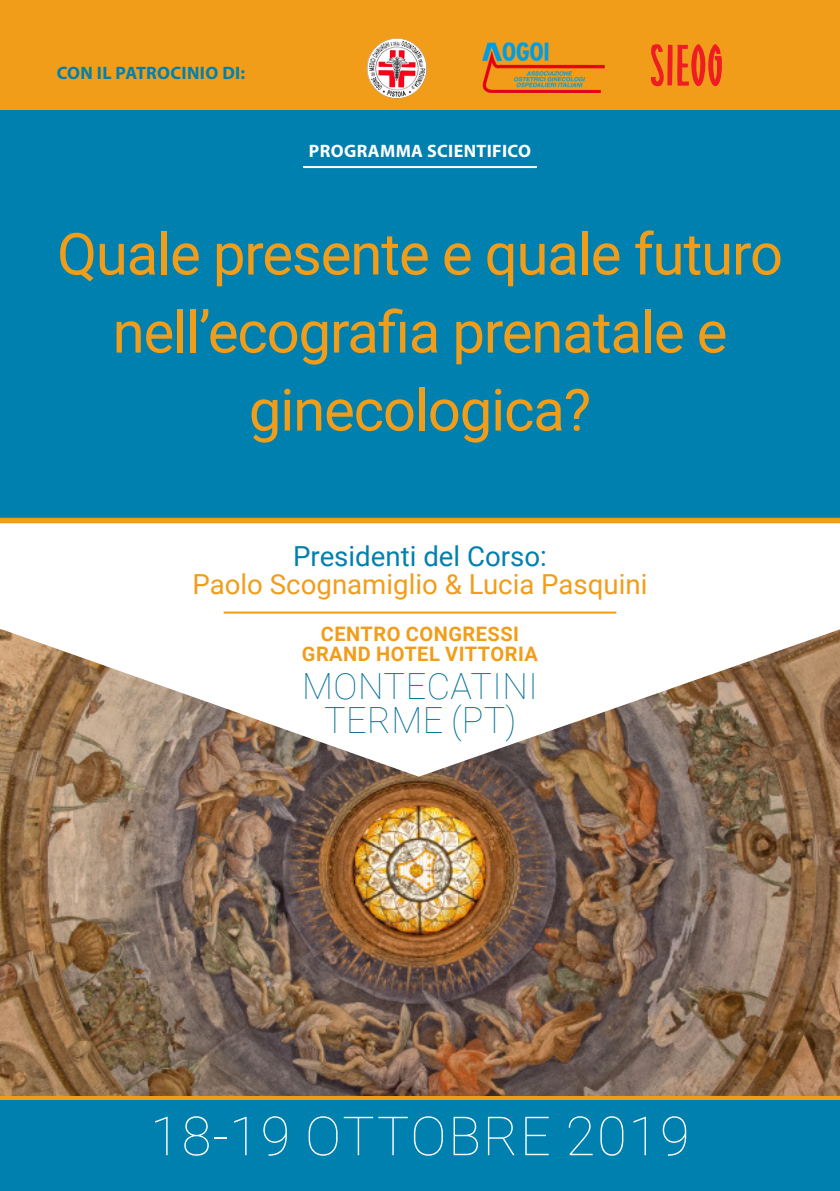
<style>
.page{position:relative;width:840px;height:1191px;background:#fff}
.page>*{position:absolute;margin:0;border:0;box-sizing:border-box;transform-origin:0 0}
.t1{font:58px "Roboto";letter-spacing:-.02em;color:#f29d1a}
.t2{font:100 54px "Roboto";letter-spacing:.035em;color:#fff}
.t3{font:100 36px "Roboto";letter-spacing:.015em;color:#037099}
.t4{font:27.6px "Roboto";color:#f29d1a}
.t5{font:27.6px "Roboto";color:#0080ae}
.t6{font:700 20px "Roboto";letter-spacing:.025em;color:#f29d1a}
.t7{font:700 18px "Myriad Pro";letter-spacing:.02em;color:#fff}
.t8{font:700 18px "Myriad Pro";letter-spacing:.02em;color:#0080ae}
</style>
<div class="page">
<img style="left:0;top:776px;width:839px;height:320px">
<div style="left:0;top:108px;width:839px;height:409px;background:#0080ae"></div>
<div style="left:0;top:1100px;width:839px;height:91px;background:#0080ae"></div>
<div style="left:0;top:518px;width:839px;height:5px;background:#f29d1a"></div>
<hr style="left:0;top:1096px;width:839px;height:4px;background:#f29d1a">
<svg style="left:0;top:629px;width:839px;height:147px"></svg>
<hr style="left:303px;top:166px;width:233px;height:2px;background:#fff">
<hr style="left:223px;top:611px;width:393px;height:2px;background:#f29d1a">
<div style="left:0;top:0;width:839px;height:109px;background:#f29d1a"></div>
<svg style="left:651px;top:44px;width:71px;height:43px"></svg>
<img style="left:482px;top:42px;width:123px;height:52px">
<img style="left:366px;top:38px;width:60px;height:60px;border-radius:30px">
<p class="t8" style="left:57px;top:61px;width:190px">CON IL PATROCINIO DI:</p>
<p class="t7" style="left:309px;top:139px;width:223px">PROGRAMMA SCIENTIFICO</p>
<p class="t1" style="left:57px;top:213px;width:727px">Quale presente e quale futuro</p>
<p class="t1" style="left:113px;top:291px;width:616px">nell’ecografia prenatale e</p>
<p class="t1" style="left:249px;top:369px;width:343px">ginecologica?</p>
<p class="t5" style="left:293px;top:537px;width:255px">Presidenti del Corso:</p>
<p class="t4" style="left:192px;top:565px;width:456px">Paolo Scognamiglio &amp; Lucia Pasquini</p>
<p class="t6" style="left:321px;top:619px;width:200px">CENTRO CONGRESSI</p>
<p class="t6" style="left:302px;top:639px;width:237px">GRAND HOTEL VITTORIA</p>
<p class="t3" style="left:302px;top:661px;width:237px">MONTECATINI</p>
<p class="t3" style="left:324px;top:695px;width:193px">TERME (PT)</p>
<p class="t2" style="left:150px;top:1098px;width:540px">18-19 OTTOBRE 2019</p>
</div>
